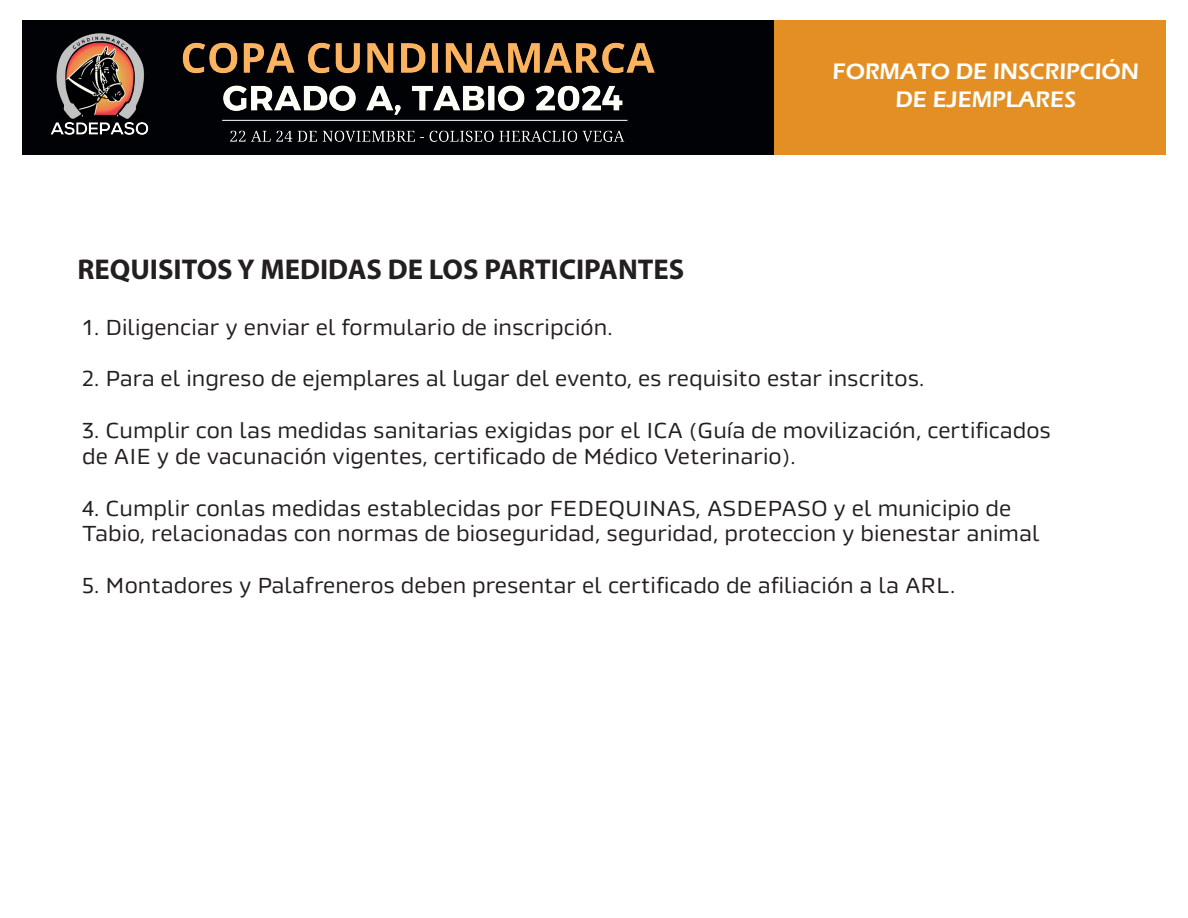
<style>
.page{position:relative;width:1188px;height:918px;background:#fff}
.page>*{position:absolute;margin:0;border:0;box-sizing:border-box;transform-origin:0 0}
.t1{font:700 28.65px "Myriad Pro";color:#231f20}
.t2{font:600 23.1px/27.8px "Eras ITC";color:#fff;text-align:center}
.t3{font:21.6px/25.8px "Nescafe Sans";color:#231f20}
</style>
<div class="page">
<div style="left:22px;top:20px;width:752px;height:135px;background:#010206"></div>
<div style="left:774px;top:20px;width:392px;height:135px;background:#e48f24"></div>
<img style="left:182px;top:42px;width:473px;height:100px">
<img style="left:50px;top:33px;width:99px;height:102px">
<h1 class="t1" style="left:77px;top:254px;width:608px">REQUISITOS Y MEDIDAS DE LOS PARTICIPANTES</h1>
<p class="t2" style="left:833px;top:58px;width:308px">FORMATO DE INSCRIPCIÓN<br>DE EJEMPLARES</p>
<p class="t3" style="left:82px;top:315px;width:533px">1. Diligenciar y enviar el formulario de inscripción.</p>
<p class="t3" style="left:82px;top:366px;width:844px">2. Para el ingreso de ejemplares al lugar del evento, es requisito estar inscritos.</p>
<p class="t3" style="left:82px;top:418px;width:970px">3. Cumplir con las medidas sanitarias exigidas por el ICA (Guía de movilización, certificados de AIE y de vacunación vigentes, certificado de Médico Veterinario).</p>
<p class="t3" style="left:82px;top:496px;width:959px">4. Cumplir conlas medidas establecidas por FEDEQUINAS, ASDEPASO y el municipio de<br>Tabio, relacionadas con normas de bioseguridad, seguridad, proteccion y bienestar animal</p>
<p class="t3" style="left:82px;top:573px;width:875px">5. Montadores y Palafreneros deben presentar el certificado de afiliación a la ARL.</p>
</div>
